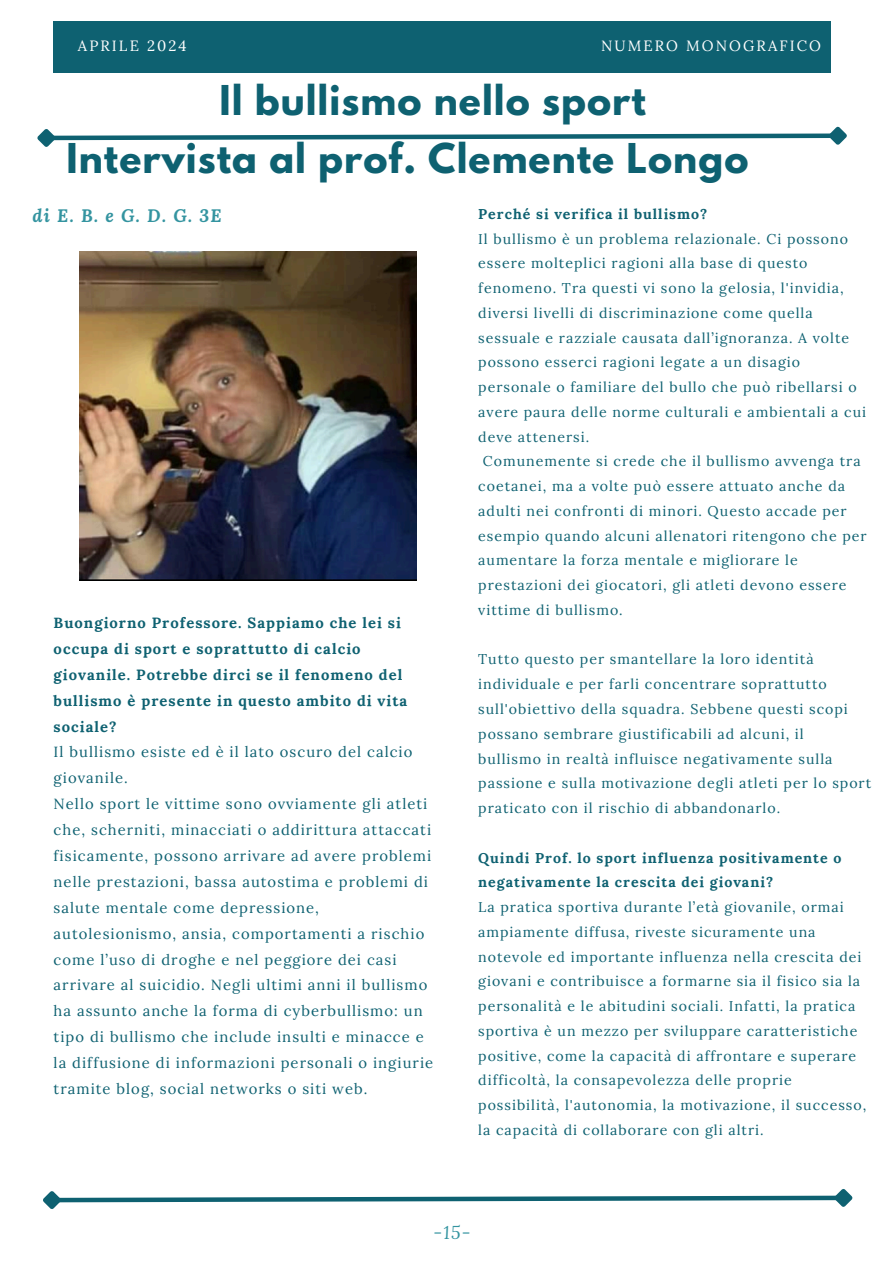
<style>
.page{position:relative;width:894px;height:1264px;background:#fff}
.page>*{position:absolute;margin:0;border:0;box-sizing:border-box;transform-origin:0 0}
.t1{font:700 36.45px "League Spartan";letter-spacing:.03em;color:#0e6171}
.t2{font:italic 18.15px "Lora";color:#3494a0}
.t3{font:italic 700 17.85px "Lora";color:#3494a0}
.t4{font:14.85px/25.8px "Lora";letter-spacing:.07em;color:#0e6171}
.t5{font:700 14.85px/25.8px "Lora";letter-spacing:.07em;color:#0e6171}
.t6{font:14.85px "Lora";letter-spacing:.14em;color:#fff}
.t7{font:14.1px/24.8px "Lora";letter-spacing:.07em;color:#0e6171}
.t8{font:700 14.1px/24.8px "Lora";letter-spacing:.07em;color:#0e6171}
</style>
<div class="page">
<svg style="left:43px;top:1189px;width:810px;height:20px"></svg>
<div style="left:54px;top:22px;width:776px;height:50px;background:#0e6171"></div>
<svg style="left:37px;top:126px;width:810px;height:21px"></svg>
<img style="left:80px;top:251px;width:336px;height:330px">
<p class="t6" style="left:78px;top:36px;width:110px">APRILE 2024</p>
<h4 class="t6" style="left:601px;top:36px;width:221px">NUMERO MONOGRAFICO</h4>
<h1 class="t1" style="left:219px;top:82px;width:427px">Il bullismo nello sport</h1>
<p class="t1" style="left:66px;top:140px;width:683px">Intervista al prof. Clemente Longo</p>
<p class="t8" style="left:478px;top:201px;width:230px">Perché si verifica il bullismo?</p>
<p class="t7" style="left:478px;top:226px;width:389px">Il bullismo è un problema relazionale. Ci possono essere molteplici ragioni alla base di questo fenomeno. Tra questi vi sono la gelosia, l'invidia, diversi livelli di discriminazione come quella sessuale e razziale causata dall’ignoranza. A volte possono esserci ragioni legate a un disagio personale o familiare del bullo che può ribellarsi o avere paura delle norme culturali e ambientali a cui deve attenersi.</p>
<p class="t7" style="left:478px;top:449px;width:390px;text-indent:5px">Comunemente si crede che il bullismo avvenga tra coetanei, ma a volte può essere attuato anche da adulti nei confronti di minori. Questo accade per esempio quando alcuni allenatori ritengono che per aumentare la forza mentale e migliorare le prestazioni dei giocatori, gli atleti devono essere vittime di bullismo.</p>
<p class="t7" style="left:478px;top:647px;width:394px">Tutto questo per smantellare la loro identità individuale e per farli concentrare soprattutto sull'obiettivo della squadra. Sebbene questi scopi possano sembrare giustificabili ad alcuni, il<br>bullismo in realtà influisce negativamente sulla passione e sulla motivazione degli atleti per lo sport praticato con il rischio di abbandonarlo.</p>
<p class="t8" style="left:478px;top:845px;width:364px">Quindi Prof. lo sport influenza positivamente o negativamente la crescita dei giovani?</p>
<p class="t7" style="left:478px;top:894px;width:389px">La pratica sportiva durante l’età giovanile, ormai ampiamente diffusa, riveste sicuramente una notevole ed importante influenza nella crescita dei giovani e contribuisce a formarne sia il fisico sia la personalità e le abitudini sociali. Infatti, la pratica sportiva è un mezzo per sviluppare caratteristiche positive, come la capacità di affrontare e superare difficoltà, la consapevolezza delle proprie possibilità, l'autonomia, la motivazione, il successo, la capacità di collaborare con gli altri.</p>
<p class="t3" style="left:33px;top:204px;width:191px">di E. B. e G. D. G. 3E</p>
<h2 class="t5" style="left:54px;top:609px;width:355px">Buongiorno Professore. Sappiamo che lei si occupa di sport e soprattutto di calcio giovanile. Potrebbe dirci se il fenomeno del bullismo è presente in questo ambito di vita sociale?</h2>
<p class="t4" style="left:54px;top:739px;width:360px">Il bullismo esiste ed è il lato oscuro del calcio giovanile.</p>
<p class="t4" style="left:54px;top:790px;width:381px">Nello sport le vittime sono ovviamente gli atleti che, scherniti, minacciati o addirittura attaccati fisicamente, possono arrivare ad avere problemi nelle prestazioni, bassa autostima e problemi di salute mentale come depressione, autolesionismo, ansia, comportamenti a rischio come l’uso di droghe e nel peggiore dei casi arrivare al suicidio. Negli ultimi anni il bullismo ha assunto anche la forma di cyberbullismo: un tipo di bullismo che include insulti e minacce e la diffusione di informazioni personali o ingiurie tramite blog, social networks o siti web.</p>
<h1 class="t2" style="left:433px;top:1219px;width:39px">-15-</h1>
</div>
